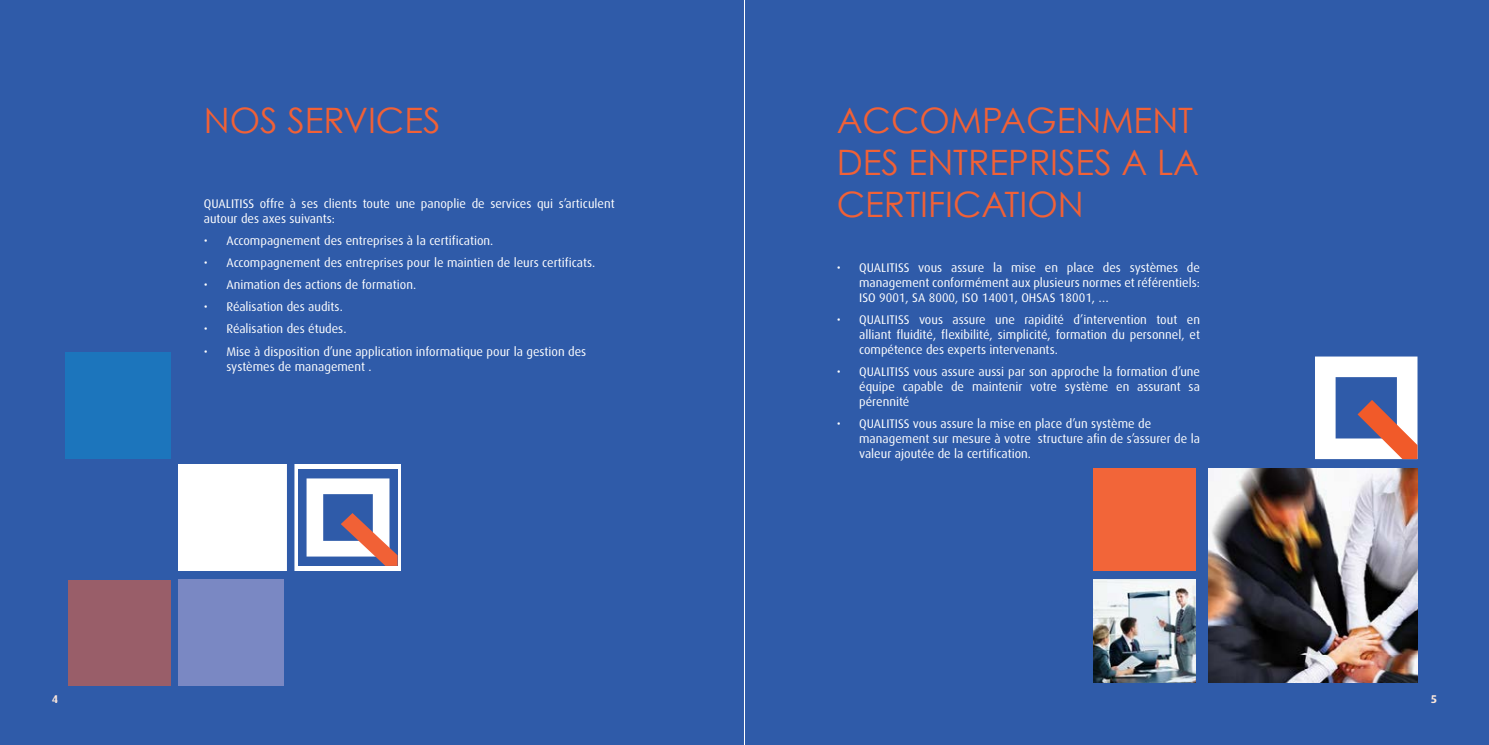
<style>
.page{position:relative;width:1489px;height:745px;background:#fff}
.page>*{position:absolute;margin:0;border:0;box-sizing:border-box;transform-origin:0 0}
.t1{font:35px/42px "Century Gothic";color:#f16136}
.t2{font:12.5px/15px "Dax";color:#fff}
.t3{font:700 11.25px "Dax";color:#fee9dc}
</style>
<div class="page">
<div style="left:0;top:0;width:1488px;height:744px;background:#2f5ba9"></div>
<img style="left:1208px;top:468px;width:209px;height:213px">
<img style="left:1093px;top:579px;width:102px;height:102px">
<div style="left:1093px;top:467px;width:102px;height:103px;background:#f26539"></div>
<div style="left:178px;top:579px;width:106px;height:106px;background:#7a88c3"></div>
<div style="left:65px;top:352px;width:106px;height:106px;background:#1c75bc"></div>
<div style="left:178px;top:464px;width:222px;height:106px;background:#fff"></div>
<div style="left:287px;top:455px;width:7px;height:134px;background:#2f5ba9"></div>
<div style="left:68px;top:580px;width:103px;height:105px;background:#995e69"></div>
<svg style="left:1315px;top:356px;width:102px;height:103px"></svg>
<div style="left:298px;top:469px;width:99px;height:96px;background:#2f5ba9"></div>
<svg style="left:306px;top:478px;width:91px;height:87px"></svg>
<hr style="left:744px;top:0;width:1px;height:744px;background:#fff">
<h1 class="t1" style="left:204px;top:98px;width:238px">NOS SERVICES</h1>
<p class="t2" style="left:204px;top:196px;width:412px">QUALITISS offre à ses clients toute une panoplie de services qui s’articulent autour des axes suivants:</p>
<p class="t2" style="left:204px;top:233px;width:291px">• Accompagnement des entreprises à la certification.</p>
<p class="t2" style="left:204px;top:255px;width:393px">• Accompagnement des entreprises pour le maintien de leurs certificats.</p>
<p class="t2" style="left:204px;top:277px;width:214px">• Animation des actions de formation.</p>
<p class="t2" style="left:204px;top:299px;width:140px">• Réalisation des audits.</p>
<p class="t2" style="left:204px;top:321px;width:144px">• Réalisation des études.</p>
<p class="t2" style="left:226px;top:343px;width:361px;text-indent:-22px">• Mise à disposition d’une application informatique pour la gestion des systèmes de management .</p>
<h1 class="t1" style="left:836px;top:98px;width:364px">ACCOMPAGENMENT<br>DES ENTREPRISES A LA<br>CERTIFICATION</h1>
<p class="t2" style="left:859px;top:260px;width:342px;text-align:justify;text-indent:-22px">• QUALITISS vous assure la mise en place des systèmes de management conformément aux plusieurs normes et référentiels:<br>ISO 9001, SA 8000, ISO 14001, OHSAS 18001, …</p>
<p class="t2" style="left:859px;top:312px;width:342px;text-align:justify;text-indent:-22px">• QUALITISS vous assure une rapidité d’intervention tout en alliant fluidité, flexibilité, simplicité, formation du personnel, et compétence des experts intervenants.</p>
<p class="t2" style="left:859px;top:364px;width:342px;text-align:justify;text-indent:-22px">• QUALITISS vous assure aussi par son approche la formation d’une équipe capable de maintenir votre système en assurant sa pérennité</p>
<p class="t2" style="left:859px;top:416px;width:342px;text-indent:-22px">• QUALITISS vous assure la mise en place d’un système de management sur mesure à votre structure afin de s’assurer de la valeur ajoutée de la certification.</p>
<p class="t3" style="left:52px;top:691px;width:8px">4</p>
<p class="t3" style="left:1430px;top:691px;width:8px">5</p>
</div>
